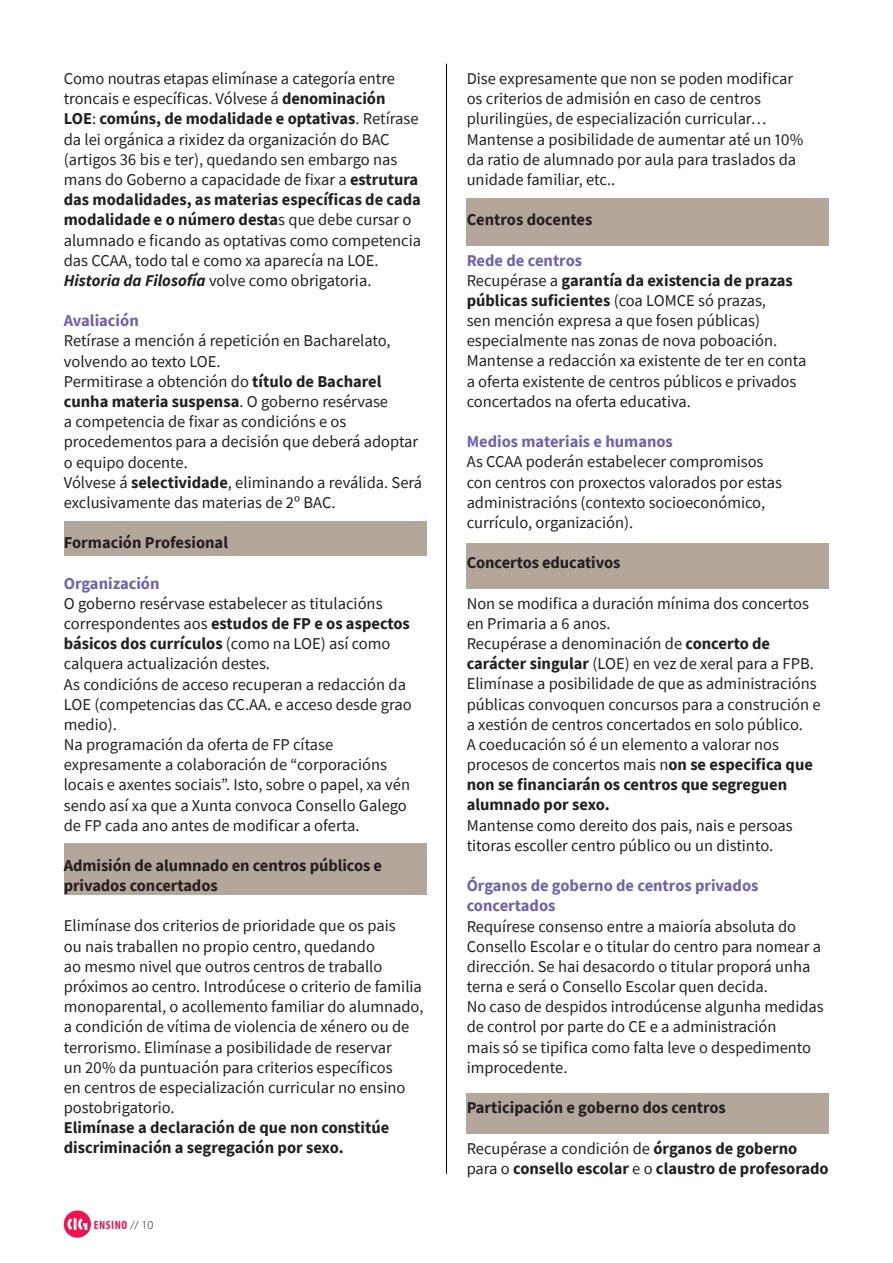
<style>
.page{position:relative;width:893px;height:1263px;background:#fff}
.page>*{position:absolute;margin:0;border:0;box-sizing:border-box;transform-origin:0 0}
.t1{font:16.5px/20.2px "Source Sans Pro";color:#231f20}
.t2{font:700 16.5px/20.2px "Source Sans Pro";color:#231f20}
.t3{font:700 16.5px/20.2px "Source Sans Pro";color:#7261ab}
.t4{font:700 condensed 12px "Myriad Pro";letter-spacing:.05em;color:#ed1450}
.s1{font-weight:700}
.s2{font-weight:700;font-style:italic}
.s3{font-weight:300;font-stretch:normal;color:#231f20}
.s4{font-weight:700;color:#7261ab}
.s5{font-weight:400}
</style>
<div class="page">
<div style="left:64px;top:1210px;width:27px;height:28px;background:#ed1450;border-radius:50%"></div>
<svg style="left:67px;top:1218px;width:20px;height:12px"></svg>
<hr style="left:446px;top:64px;width:1px;height:1110px;background:#000">
<div style="left:64px;top:844px;width:362px;height:51px;background:#b3a79c"></div>
<div style="left:467px;top:198px;width:362px;height:47px;background:#b3a79c"></div>
<div style="left:64px;top:521px;width:362px;height:34px;background:#b3a79c"></div>
<div style="left:467px;top:543px;width:362px;height:45px;background:#b3a79c"></div>
<div style="left:467px;top:1093px;width:362px;height:40px;background:#b3a79c"></div>
<p class="t1" style="left:64px;top:68px;width:359px">Como noutras etapas elimínase a categoría entre troncais e específicas. Vólvese á <span class="s1">denominación LOE</span>: <span class="s1">comúns, de modalidade e optativas</span>. Retírase da lei orgánica a rixidez da organización do BAC (artigos 36 bis e ter), quedando sen embargo nas mans do Goberno a capacidade de fixar a <span class="s1">estrutura das modalidades, as materias específicas de cada modalidade e o número desta</span>s que debe cursar o alumnado e ficando as optativas como competencia das CCAA, todo tal e como xa aparecía na LOE.<br><span class="s2">Historia da Filosofía</span> volve como obrigatoria.</p>
<p class="t3" style="left:64px;top:310px;width:77px">Avaliación</p>
<p class="t1" style="left:64px;top:331px;width:360px">Retírase a mención á repetición en Bacharelato, volvendo ao texto LOE.<br>Permitirase a obtención do <span class="s1">título de Bacharel cunha materia suspensa</span>. O goberno resérvase<br>a competencia de fixar as condicións e os procedementos para a decisión que deberá adoptar o equipo docente.<br>Vólvese á <span class="s1">selectividade</span>, eliminando a reválida. Será exclusivamente das materias de 2º BAC.</p>
<p class="t2" style="left:64px;top:532px;width:166px">Formación Profesional</p>
<p class="t3" style="left:64px;top:573px;width:97px">Organización</p>
<p class="t1" style="left:64px;top:593px;width:349px">O goberno resérvase estabelecer as titulacións correspondentes aos <span class="s1">estudos de FP e os aspectos básicos dos currículos</span> (como na LOE) así como calquera actualización destes.<br>As condicións de acceso recuperan a redacción da LOE (competencias das CC.AA. e acceso desde grao medio).<br>Na programación da oferta de FP cítase expresamente a colaboración de “corporacións locais e axentes sociais”. Isto, sobre o papel, xa vén sendo así xa que a Xunta convoca Consello Galego de FP cada ano antes de modificar a oferta.</p>
<p class="t2" style="left:64px;top:855px;width:320px">Admisión de alumnado en centros públicos e privados concertados</p>
<p class="t1" style="left:64px;top:916px;width:361px">Elimínase dos criterios de prioridade que os pais<br>ou nais traballen no propio centro, quedando<br>ao mesmo nivel que outros centros de traballo próximos ao centro. Introdúcese o criterio de familia monoparental, o acollemento familiar do alumnado, a condición de vítima de violencia de xénero ou de terrorismo. Elimínase a posibilidade de reservar<br>un 20% da puntuación para criterios específicos<br>en centros de especialización curricular no ensino postobrigatorio.</p>
<p class="t2" style="left:64px;top:1117px;width:327px">Elimínase a declaración de que non constitúe discriminación a segregación por sexo.</p>
<p class="t4" style="left:94px;top:1217px;width:61px">ENSINO <span class="s3">// 10</span></p>
<p class="t1" style="left:467px;top:68px;width:338px">Dise expresamente que non se poden modificar os criterios de admisión en caso de centros plurilingües, de especialización curricular… Mantense a posibilidade de aumentar até un 10% da ratio de alumnado por aula para traslados da unidade familiar, etc..</p>
<p class="t2" style="left:467px;top:209px;width:127px">Centros docentes</p>
<p class="t1" style="left:467px;top:250px;width:341px"><span class="s4">Rede de centros<br></span>Recupérase a <span class="s1">garantía da existencia de prazas públicas suficientes</span> (coa LOMCE só prazas,<br>sen mención expresa a que fosen públicas) especialmente nas zonas de nova poboación.<br>Mantense a redacción xa existente de ter en conta a oferta existente de centros públicos e privados concertados na oferta educativa.</p>
<p class="t3" style="left:467px;top:431px;width:208px">Medios materiais e humanos</p>
<p class="t1" style="left:467px;top:452px;width:317px">As CCAA poderán estabelecer compromisos con centros con proxectos valorados por estas administracións (contexto socioeconómico, currículo, organización).</p>
<p class="t2" style="left:467px;top:552px;width:155px">Concertos educativos</p>
<p class="t1" style="left:467px;top:593px;width:356px">Non se modifica a duración mínima dos concertos en Primaria a 6 anos.<br>Recupérase a denominación de <span class="s1">concerto de carácter singular</span> (LOE) en vez de xeral para a FPB.<br>Elimínase a posibilidade de que as administracións públicas convoquen concursos para a construción e a xestión de centros concertados en solo público.<br>A coeducación só é un elemento a valorar nos procesos de concertos mais n<span class="s1">on se especifica que non se financiarán os centros que segreguen alumnado por sexo.</span></p>
<p class="t1" style="left:467px;top:815px;width:327px">Mantense como dereito dos pais, nais e persoas titoras escoller centro público ou un distinto.</p>
<p class="t3" style="left:467px;top:875px;width:293px">Órganos de goberno de centros privados concertados</p>
<p class="t1" style="left:467px;top:916px;width:359px">Requírese consenso entre a maioría absoluta do Consello Escolar e o titular do centro para nomear a dirección. Se hai desacordo o titular proporá unha terna e será o Consello Escolar quen decida.<br>No caso de despidos introdúcense algunha medidas de control por parte do CE e a administración<br>mais só se tipifica como falta leve o despedimento improcedente.</p>
<p class="t2" style="left:467px;top:1097px;width:261px">Participación e goberno dos centros</p>
<p class="t2" style="left:467px;top:1138px;width:364px"><span class="s5">Recupérase a condición de</span> órganos de goberno <span class="s5">para o</span> consello escolar <span class="s5">e o</span> claustro de profesorado</p>
</div>
